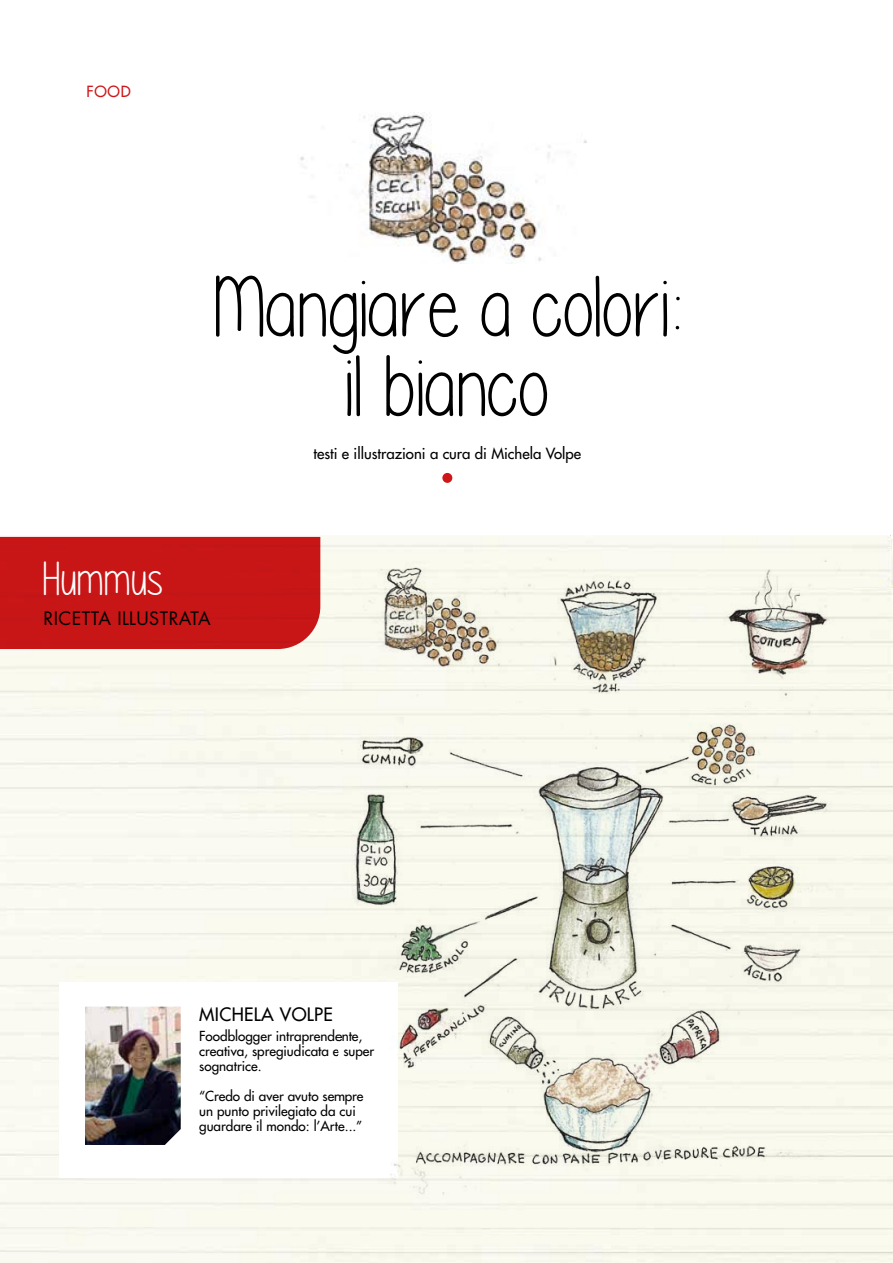
<style>
.page{position:relative;width:893px;height:1263px;background:#fff}
.page>*{position:absolute;margin:0;border:0;box-sizing:border-box;transform-origin:0 0}
.t1{font:87px/79.5px "Please write me a song";color:#000;text-align:center}
.t2{font:48px "Please write me a song";color:#fff}
.t3{font:18px "Futura Std";letter-spacing:.025em;color:#000}
.t4{font:500 18px "Futura Std";letter-spacing:.02em;color:#000}
.t5{font:500 15px "Futura Std";color:#000}
.t6{font:500 15px "Futura Std";color:#cd1719}
.t7{font:500 13.5px/15px "Futura Std";color:#000}
</style>
<div class="page">
<div style="left:442px;top:473px;width:10px;height:10px;background:#cd1719;border-radius:50%"></div>
<img style="left:300px;top:112px;width:287px;height:152px">
<div style="left:0;top:537px;width:320px;height:112px;background:#c81617"></div>
<img style="left:85px;top:1007px;width:96px;height:138px">
<img style="left:356px;top:557px;width:512px;height:150px">
<img style="left:341px;top:711px;width:492px;height:490px">
<p class="t6" style="left:87px;top:82px;width:46px">FOOD</p>
<h2 class="t2" style="left:43px;top:554px;width:123px">Hummus</h2>
<h1 class="t1" style="left:212px;top:268px;width:473px">Mangiare a colori: il bianco</h1>
<p class="t5" style="left:313px;top:444px;width:269px">testi e illustrazioni a cura di Michela Volpe</p>
<h3 class="t3" style="left:44px;top:607px;width:168px">RICETTA ILLUSTRATA</h3>
<h3 class="t4" style="left:199px;top:1003px;width:135px">MICHELA VOLPE</h3>
<p class="t7" style="left:199px;top:1028px;width:177px">Foodblogger intraprendente, creativa, spregiudicata e super sognatrice.</p>
<p class="t7" style="left:199px;top:1088px;width:166px">“Credo di aver avuto sempre un punto privilegiato da cui guardare il mondo: l’Arte...”</p>
</div>
